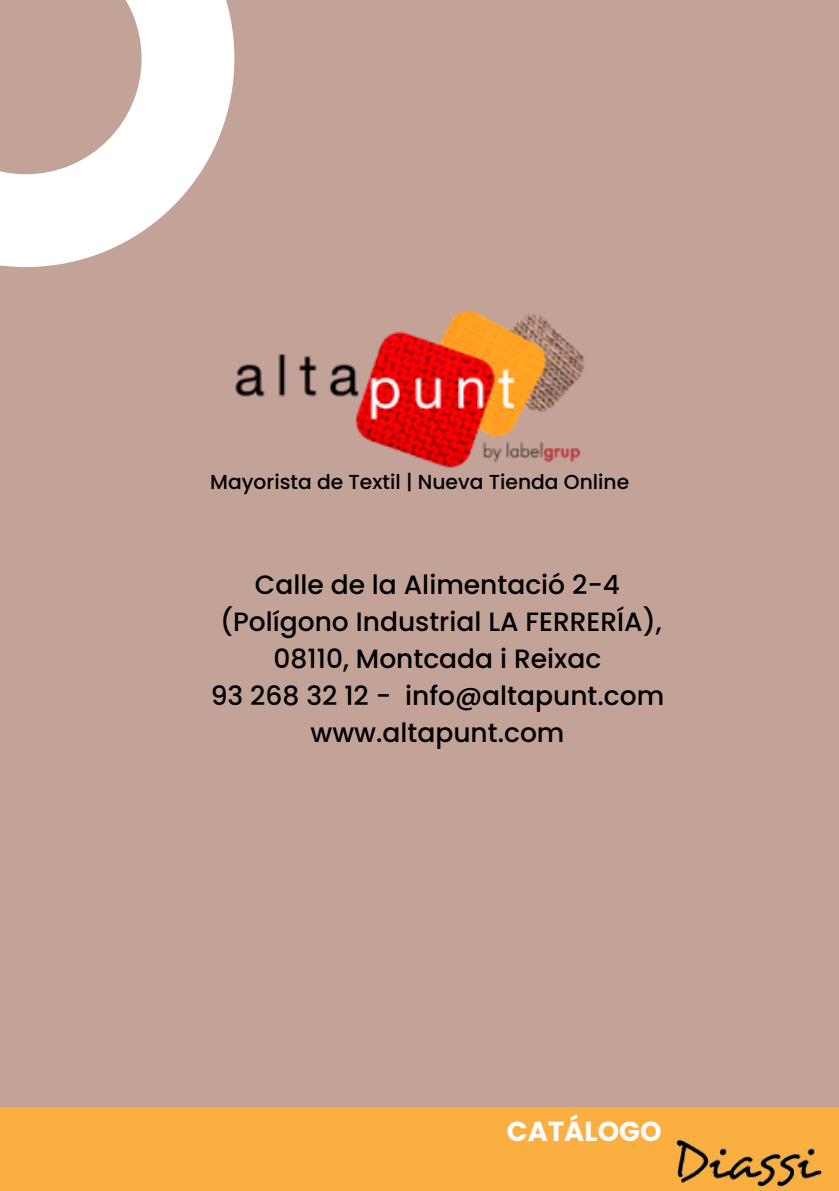
<style>
.page{position:relative;width:839px;height:1191px;background:#fff}
.page>*{position:absolute;margin:0;border:0;box-sizing:border-box;transform-origin:0 0}
.t1{font:700 27.4px "Poppins";color:#fefcfc}
.t2{font:500 26.6px/37.2px "Poppins";color:#000;text-align:center}
.t3{font:500 20.2px "Poppins";color:#000}
</style>
<div class="page">
<div style="left:0;top:0;width:838px;height:1191px;background:#c3a297"></div>
<svg style="left:0;top:0;width:234px;height:267px;fill:#fefefe"></svg>
<img style="left:235px;top:310px;width:350px;height:158px">
<div style="left:0;top:1107px;width:838px;height:84px;background:#faaf40"></div>
<img style="left:676px;top:1139px;width:147px;height:48px">
<p class="t3" style="left:210px;top:468px;width:420px">Mayorista de Textil | Nueva Tienda Online</p>
<p class="t2" style="left:211px;top:566px;width:455px">Calle de la Alimentació 2-4 (Polígono Industrial LA FERRERÍA),<br>08110, Montcada i Reixac<br>93 268 32 12 - info@altapunt.com www.altapunt.com</p>
<p class="t1" style="left:507px;top:1113px;width:156px">CATÁLOGO</p>
</div>
